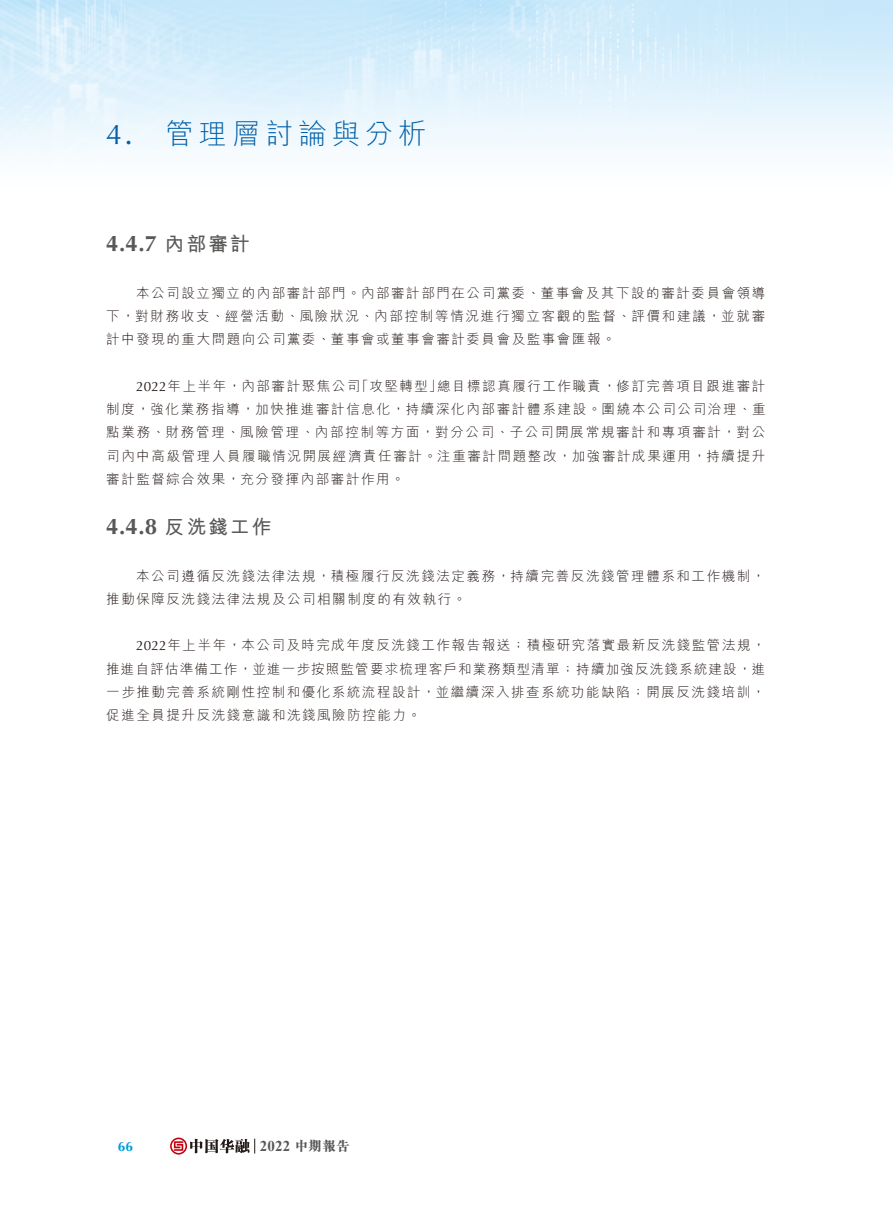
<style>
.page{position:relative;width:893px;height:1212px;background:#fff}
.page>*{position:absolute;margin:0;border:0;box-sizing:border-box;transform-origin:0 0}
.t1{font:300 28.5px "M Hei HK";letter-spacing:.165em;color:#005fa7}
.t2{font:700 22.35px "Optima";color:#595857}
.t3{font:700 15px "Times New Roman";color:#595857}
.t4{font:300 13.5px/23.2px "M Hei HK";letter-spacing:.115em;color:#231916;text-align:justify}
.t5{font:700 13.5px "Optima";color:#009ad9}
.s1{font-family:"Optima";font-weight:400}
.s2{font-family:"Optima";font-weight:400;font-size:32.7px}
.s3{font-family:"M Hei HK";font-size:19.5px}
.s4{font-family:"M Sung HK";font-weight:800;font-size:13.5px}
</style>
<div class="page">
<img style="left:0;top:0;width:892px;height:155px">
<svg style="left:170px;top:1137px;width:85px;height:17px"></svg>
<h1 class="t1" style="left:106px;top:114px;width:322px"><span class="s1">4</span><span class="s2">.</span> 管理層討論與分析</h1>
<h2 class="t2" style="left:106px;top:231px;width:145px">4.4.7 <span class="s3">內部審計</span></h2>
<p class="t4" style="left:106px;top:281px;width:661px;text-indent:30px">本公司設立獨立的內部審計部門。內部審計部門在公司黨委、董事會及其下設的審計委員會領導下，對財務收支、經營活動、風險狀況、內部控制等情況進行獨立客觀的監督、評價和建議，並就審計中發現的重大問題向公司黨委、董事會或董事會審計委員會及監事會匯報。</p>
<p class="t4" style="left:106px;top:374px;width:661px;text-indent:30px"><span class="s1">2022</span>年上半年，內部審計聚焦公司「攻堅轉型」總目標認真履行工作職責，修訂完善項目跟進審計制度，強化業務指導，加快推進審計信息化，持續深化內部審計體系建設。圍繞本公司公司治理、重點業務、財務管理、風險管理、內部控制等方面，對分公司、子公司開展常規審計和專項審計，對公司內中高級管理人員履職情況開展經濟責任審計。注重審計問題整改，加強審計成果運用，持續提升審計監督綜合效果，充分發揮內部審計作用。</p>
<h2 class="t2" style="left:106px;top:513px;width:167px">4.4.8 <span class="s3">反洗錢工作</span></h2>
<p class="t4" style="left:106px;top:563px;width:661px;text-indent:30px">本公司遵循反洗錢法律法規，積極履行反洗錢法定義務，持續完善反洗錢管理體系和工作機制，推動保障反洗錢法律法規及公司相關制度的有效執行。</p>
<p class="t4" style="left:106px;top:633px;width:661px;text-indent:30px"><span class="s1">2022</span>年上半年，本公司及時完成年度反洗錢工作報告報送；積極研究落實最新反洗錢監管法規，推進自評估準備工作，並進一步按照監管要求梳理客戶和業務類型清單；持續加強反洗錢系統建設，進一步推動完善系統剛性控制和優化系統流程設計，並繼續深入排查系統功能缺陷；開展反洗錢培訓，促進全員提升反洗錢意識和洗錢風險防控能力。</p>
<p class="t5" style="left:118px;top:1138px;width:17px">66</p>
<p class="t3" style="left:260px;top:1135px;width:91px">2022 <span class="s4">中期報告</span></p>
</div>
